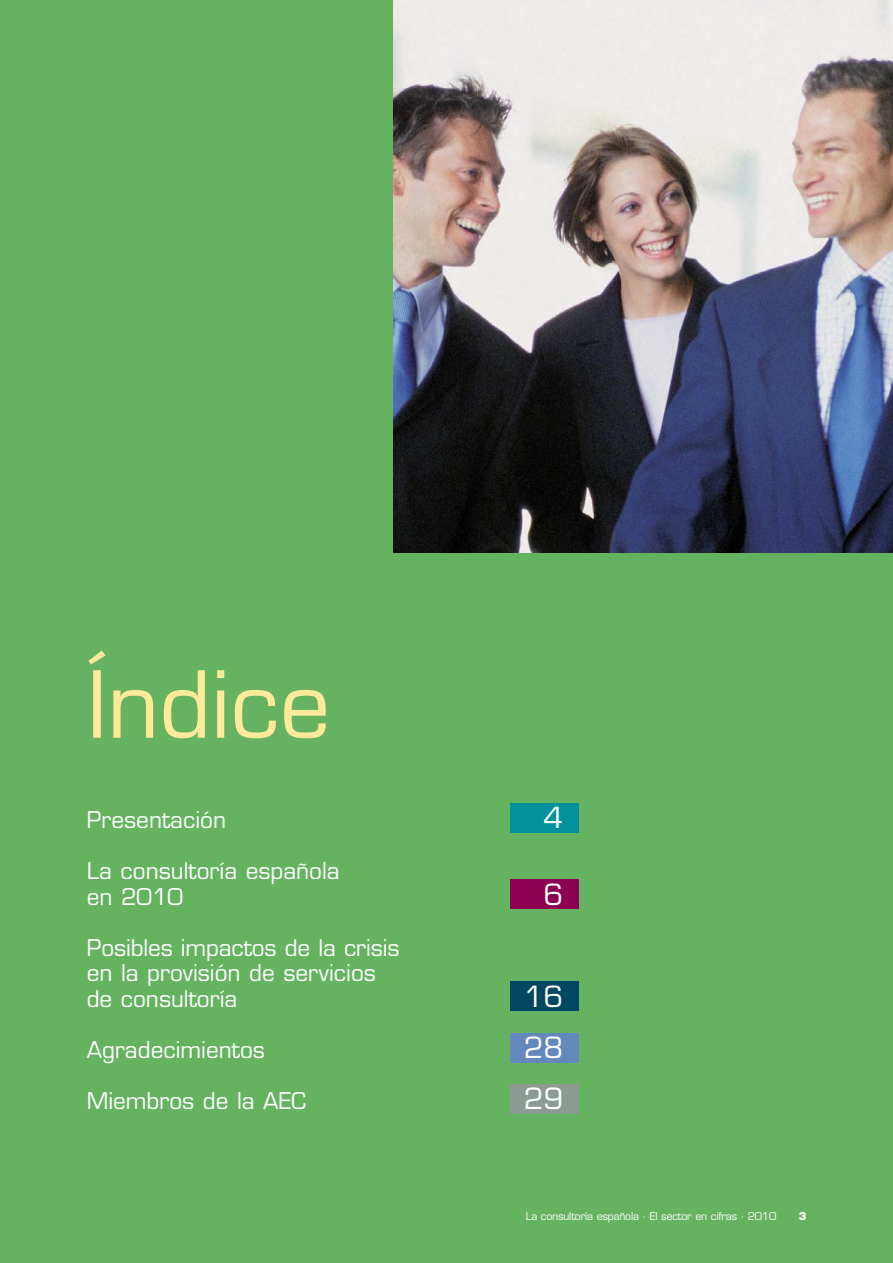
<style>
.page{position:relative;width:893px;height:1263px;background:#65b360}
.page>*{position:absolute;margin:0;border:0;box-sizing:border-box;transform-origin:0 0}
.t1{font:90px "Eurostile";color:#ffea9b}
.t2{font:28.5px "Eurostile";color:#fff}
.t3{font:22.5px/25.5px "Eurostile";color:#fff}
.t4{font:10.5px "Eurostile";letter-spacing:-.02em;color:#fff}
.t5{font:700 10.5px "Eurostile";color:#fff}
</style>
<div class="page">
<img style="left:394px;top:0;width:499px;height:553px">
<div style="left:510px;top:803px;width:68px;height:30px;background:#00919c"></div>
<div style="left:510px;top:879px;width:68px;height:29px;background:#8c0051"></div>
<div style="left:510px;top:981px;width:68px;height:30px;background:#004861"></div>
<div style="left:510px;top:1033px;width:68px;height:30px;background:#6288bc"></div>
<div style="left:510px;top:1084px;width:68px;height:30px;background:#8b9b93"></div>
<h1 class="t1" style="left:87px;top:670px;width:245px">Índice</h1>
<p class="t3" style="left:87px;top:810px;width:141px">Presentación</p>
<p class="t2" style="left:543px;top:807px;width:21px">4</p>
<p class="t3" style="left:87px;top:861px;width:254px">La consultoría española en 2010</p>
<p class="t2" style="left:543px;top:883px;width:21px">6</p>
<p class="t3" style="left:87px;top:937px;width:314px">Posibles impactos de la crisis en la provisión de servicios de consultoría</p>
<p class="t2" style="left:524px;top:985px;width:41px">16</p>
<p class="t3" style="left:87px;top:1039px;width:180px">Agradecimientos</p>
<p class="t2" style="left:524px;top:1036px;width:41px">28</p>
<p class="t3" style="left:87px;top:1090px;width:221px">Miembros de la AEC</p>
<p class="t2" style="left:524px;top:1087px;width:41px">29</p>
<p class="t4" style="left:526px;top:1213px;width:252px">La consultoría española · El sector en cifras · 2010</p>
<p class="t5" style="left:799px;top:1213px;width:9px">3</p>
</div>
